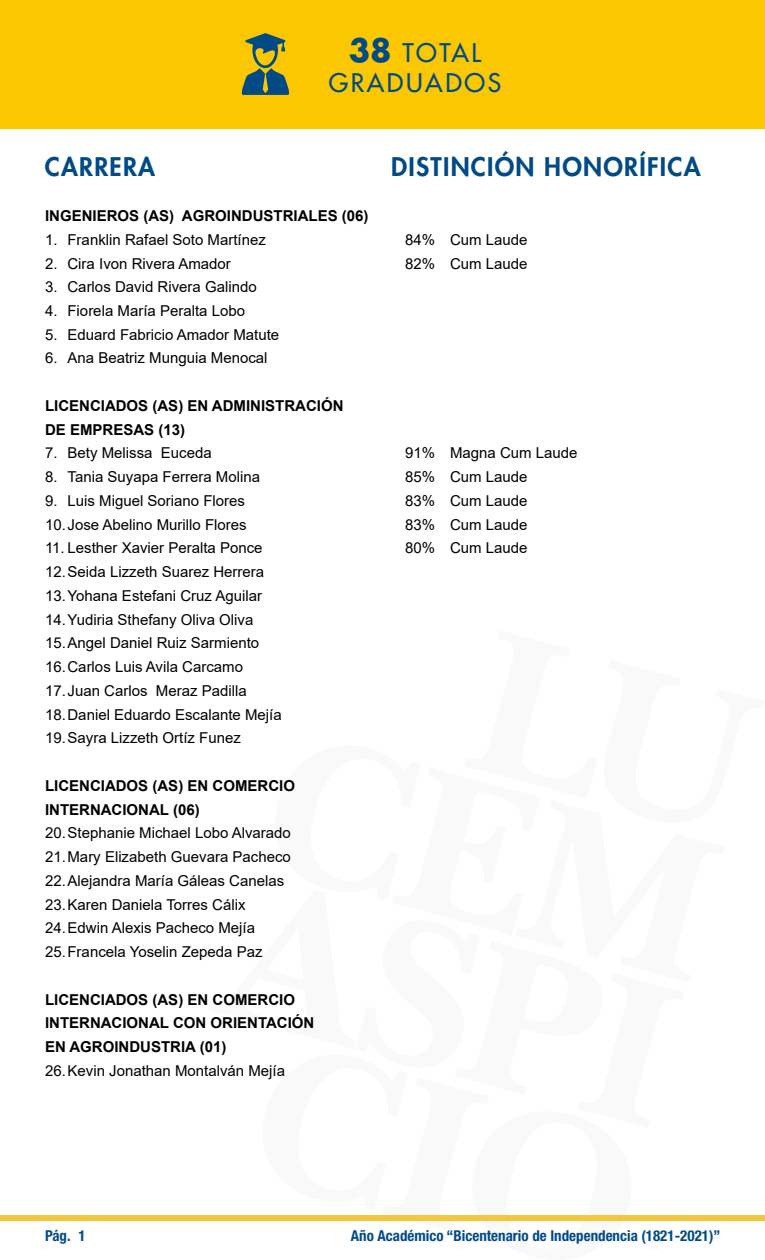
<style>
.page{position:relative;width:765px;height:1260px;background:#fff}
.page>*{position:absolute;margin:0;border:0;box-sizing:border-box;transform-origin:0 0}
.t1{font:800 25px "Futura Std";letter-spacing:.05em;color:#004b85}
.t2{font:500 25px/30px "Futura Std";letter-spacing:.1em;color:#004b85;text-align:center}
.t3{font:15px/23.8px "Arial";color:#000}
.t4{font:700 15px/23.8px "Arial";color:#000}
.t5{font:700 condensed 15px "Helvetica Neue LT Std";color:#004b85}
.s1{font-weight:700;font-size:31.25px}
</style>
<div class="page">
<div style="left:0;top:1216px;width:765px;height:5px;background:#f5c741"></div>
<div style="left:0;top:0;width:765px;height:128px;background:#fbc700"></div>
<svg style="left:241px;top:33px;width:48px;height:62px"></svg>
<h1 class="t2" style="left:329px;top:38px;width:174px"><span class="s1">38</span> TOTAL<br>GRADUADOS</h1>
<h1 class="t1" style="left:45px;top:151px;width:112px">CARRERA</h1>
<h1 class="t1" style="left:391px;top:151px;width:311px">DISTINCIÓN HONORÍFICA</h1>
<p class="t4" style="left:45px;top:204px;width:325px">INGENIEROS (AS) AGROINDUSTRIALES (06)</p>
<p class="t3" style="left:45px;top:228px;width:222px">1. Franklin Rafael Soto Martínez</p>
<p class="t3" style="left:405px;top:228px;width:124px">84% Cum Laude</p>
<p class="t3" style="left:45px;top:251px;width:187px">2. Cira Ivon Rivera Amador</p>
<p class="t3" style="left:405px;top:251px;width:124px">82% Cum Laude</p>
<p class="t3" style="left:45px;top:275px;width:213px">3. Carlos David Rivera Galindo</p>
<p class="t3" style="left:45px;top:299px;width:202px">4. Fiorela María Peralta Lobo</p>
<p class="t3" style="left:45px;top:323px;width:236px">5. Eduard Fabricio Amador Matute</p>
<p class="t3" style="left:45px;top:346px;width:224px">6. Ana Beatriz Munguia Menocal</p>
<p class="t4" style="left:45px;top:394px;width:300px">LICENCIADOS (AS) EN ADMINISTRACIÓN<br>DE EMPRESAS (13)</p>
<p class="t3" style="left:45px;top:441px;width:168px">7. Bety Melissa Euceda</p>
<p class="t3" style="left:405px;top:441px;width:174px">91% Magna Cum Laude</p>
<p class="t3" style="left:45px;top:465px;width:217px">8. Tania Suyapa Ferrera Molina</p>
<p class="t3" style="left:405px;top:465px;width:124px">85% Cum Laude</p>
<p class="t3" style="left:45px;top:489px;width:202px">9. Luis Miguel Soriano Flores</p>
<p class="t3" style="left:405px;top:489px;width:124px">83% Cum Laude</p>
<p class="t3" style="left:45px;top:512px;width:203px">10.Jose Abelino Murillo Flores</p>
<p class="t3" style="left:405px;top:512px;width:124px">83% Cum Laude</p>
<p class="t3" style="left:45px;top:536px;width:219px">11. Lesther Xavier Peralta Ponce</p>
<p class="t3" style="left:405px;top:536px;width:124px">80% Cum Laude</p>
<p class="t3" style="left:45px;top:560px;width:238px">12.Seida Lizzeth Suarez Herrera<br>13.Yohana Estefani Cruz Aguilar<br>14.Yudiria Sthefany Oliva Oliva<br>15.Angel Daniel Ruiz Sarmiento<br>16.Carlos Luis Avila Carcamo<br>17.Juan Carlos Meraz Padilla<br>18.Daniel Eduardo Escalante Mejía<br>19.Sayra Lizzeth Ortíz Funez</p>
<p class="t4" style="left:45px;top:774px;width:252px">LICENCIADOS (AS) EN COMERCIO<br>INTERNACIONAL (06)</p>
<p class="t3" style="left:45px;top:821px;width:247px">20.Stephanie Michael Lobo Alvarado 21.Mary Elizabeth Guevara Pacheco 22.Alejandra María Gáleas Canelas 23.Karen Daniela Torres Cálix 24.Edwin Alexis Pacheco Mejía 25.Francela Yoselin Zepeda Paz</p>
<p class="t4" style="left:45px;top:988px;width:271px">LICENCIADOS (AS) EN COMERCIO<br>INTERNACIONAL CON ORIENTACIÓN<br>EN AGROINDUSTRIA (01)</p>
<p class="t3" style="left:45px;top:1059px;width:242px">26.Kevin Jonathan Montalván Mejía</p>
<p class="t5" style="left:45px;top:1226px;width:42px">Pág. 1</p>
<p class="t5" style="left:351px;top:1226px;width:371px">Año Académico “Bicentenario de Independencia (1821-2021)”</p>
</div>
